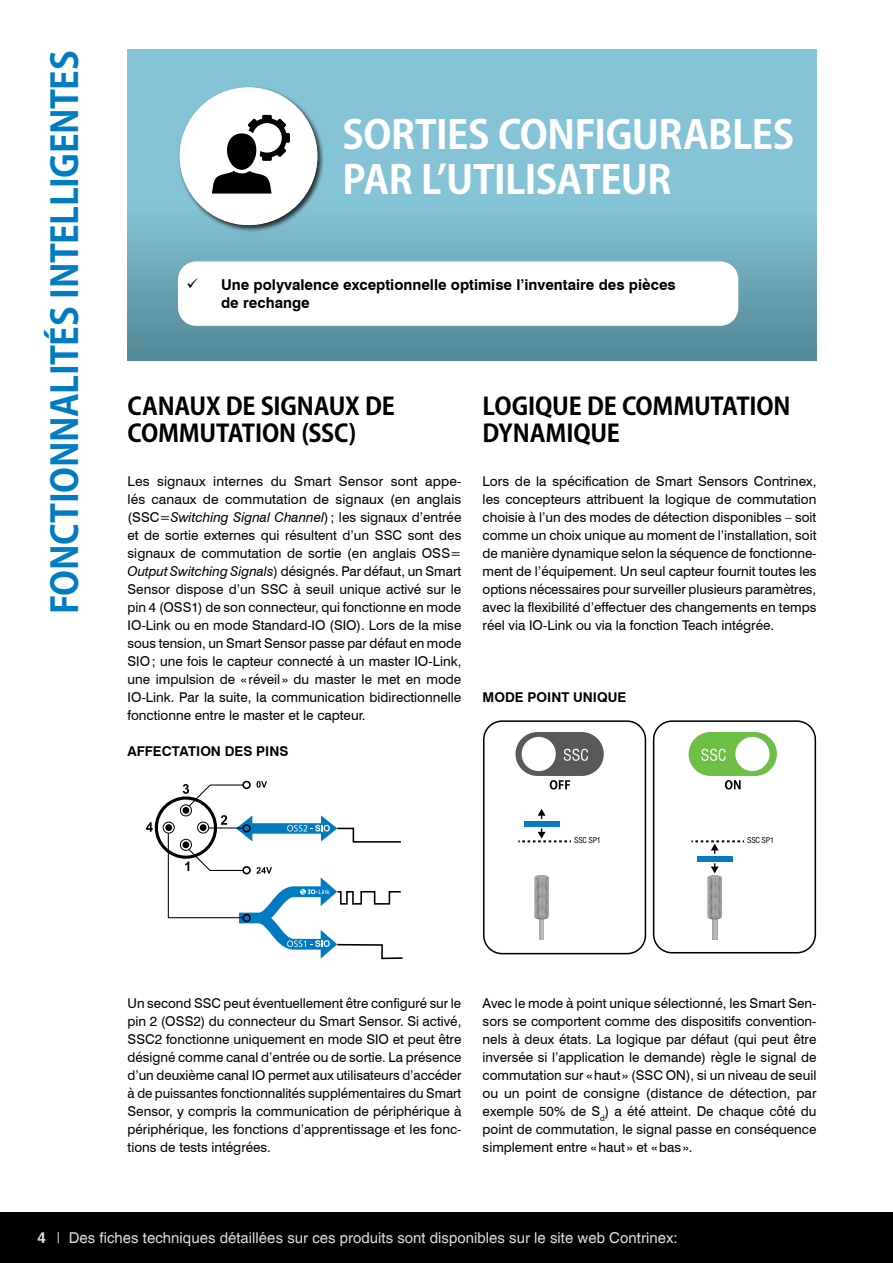
<style>
.page{position:relative;width:893px;height:1263px;background:#fff}
.page>*{position:absolute;margin:0;border:0;box-sizing:border-box;transform-origin:0 0}
.t1{font:700 39px/45px "Koz Go Pro";letter-spacing:-.015em;color:#fff}
.t2{font:700 36px "Koz Go Pro";letter-spacing:-.01em;color:#007cc3}
.t3{font:700 24px/27px "Koz Go Pro";letter-spacing:-.01em;color:#000}
.t4{font:15px "Switzerland Plain";color:#dcddde}
.t5{font:700 15px/18px "Swiss 721 BT";color:#000}
.t6{font:700 15px "Switzerland";color:#dcddde}
.t7{font:13.5px/18px "Swiss 721 BT";color:#000;text-align:justify}
.t8{font:700 13.5px "Swiss 721 BT";color:#000}
.t9{font:7.95px "Switzerland Condensed";letter-spacing:-.025em;color:#000}
.s1{font-style:italic}
</style>
<div class="page">
<div style="left:0;top:1212px;width:893px;height:51px;background:#000"></div>
<div style="left:483px;top:720px;width:163px;height:234px;border:2px solid #000;border-radius:18px"></div>
<div style="left:653px;top:720px;width:163px;height:233px;border:2px solid #000;border-radius:18px"></div>
<hr style="left:713px;top:916px;width:4px;height:23px;background:#b2b4b6">
<svg style="left:707px;top:863px;width:15px;height:57px"></svg>
<div style="left:697px;top:856px;width:36px;height:5px;background:#067bc0"></div>
<svg style="left:691px;top:840px;width:53px;height:14px"></svg>
<hr style="left:540px;top:916px;width:4px;height:23px;background:#b2b4b6">
<svg style="left:534px;top:875px;width:15px;height:45px"></svg>
<svg style="left:538px;top:809px;width:8px;height:10px"></svg>
<div style="left:524px;top:821px;width:35px;height:5px;background:#067bc0"></div>
<svg style="left:518px;top:828px;width:53px;height:14px"></svg>
<div style="left:515px;top:732px;width:89px;height:44px;background:#58595b;border-radius:22px"></div>
<div style="left:522px;top:737px;width:34px;height:34px;background:#fff;border-radius:50%"></div>
<svg style="left:564px;top:749px;width:24px;height:12px"></svg>
<svg style="left:550px;top:780px;width:20px;height:9px"></svg>
<svg style="left:725px;top:780px;width:16px;height:9px"></svg>
<div style="left:689px;top:732px;width:88px;height:44px;background:#6cbe45;border-radius:22px"></div>
<div style="left:735px;top:737px;width:34px;height:34px;background:#fff;border-radius:50%"></div>
<svg style="left:701px;top:749px;width:25px;height:12px"></svg>
<svg style="left:128px;top:50px;width:688px;height:310px;background:#7ab7c8"></svg>
<div style="left:178px;top:86px;width:147px;height:147px;background:#000;opacity:.75"></div>
<div style="left:180px;top:87px;width:137px;height:138px;background:#fff;border-radius:50%"></div>
<svg style="left:211px;top:115px;width:79px;height:79px"></svg>
<div style="left:227px;top:133px;width:30px;height:37px;background:#000;border-radius:50%"></div>
<div style="left:178px;top:261px;width:560px;height:65px;background:#fff;border-radius:18px"></div>
<div style="left:155px;top:796px;width:62px;height:63px;border:3px solid #000;border-radius:50%"></div>
<div style="left:163px;top:822px;width:12px;height:11px;border:1px solid #000;border-radius:50%"></div>
<svg style="left:146px;top:822px;width:7px;height:10px"></svg>
<svg style="left:167px;top:781px;width:236px;height:179px"></svg>
<h2 class="t2" style="left:42px;top:614px;width:565px;rotate:-90deg">FONCTIONNALITÉS INTELLIGENTES</h2>
<h1 class="t1" style="left:343px;top:115px;width:453px">SORTIES CONFIGURABLES<br>PAR L’UTILISATEUR</h1>
<p class="t5" style="left:221px;top:275px;width:456px">Une polyvalence exceptionnelle optimise l’inventaire des pièces de rechange</p>
<h3 class="t3" style="left:128px;top:395px;width:269px">CANAUX DE SIGNAUX DE<br>COMMUTATION (SSC)</h3>
<p class="t7" style="left:128px;top:472px;width:335px">Les signaux internes du Smart Sensor sont appe&shy;lés canaux de commutation de signaux (en anglais (SSC=<span class="s1">Switching Signal Channel</span>); les signaux d’entrée et de sortie externes qui résultent d’un SSC sont des signaux de commutation de sortie (en anglais OSS= <span class="s1">Output Switching Signals</span>) désignés. Par défaut, un Smart Sensor dispose d’un SSC à seuil unique activé sur le pin 4 (OSS1) de son connecteur, qui fonctionne en mode IO-Link ou en mode Standard-IO (SIO). Lors de la mise sous tension, un Smart Sensor passe par défaut en mode SIO; une fois le capteur connecté à un master IO-Link, une impulsion de « réveil » du master le met en mode IO-Link. Par la suite, la communication bidirectionnelle fonctionne entre le master et le capteur.</p>
<p class="t8" style="left:128px;top:742px;width:162px">AFFECTATION DES PINS</p>
<h3 class="t3" style="left:483px;top:395px;width:310px">LOGIQUE DE COMMUTATION<br>DYNAMIQUE</h3>
<p class="t7" style="left:483px;top:472px;width:335px">Lors de la spécification de Smart Sensors Contrinex, les concepteurs attribuent la logique de commutation choisie à l’un des modes de détection disponibles – soit comme un choix unique au moment de l’installation, soit de manière dynamique selon la séquence de fonctionne&shy;ment de l’équipement. Un seul capteur fournit toutes les options nécessaires pour surveiller plusieurs paramètres, avec la flexibilité d’effectuer des changements en temps réel via IO-Link ou via la fonction Teach intégrée.</p>
<p class="t8" style="left:483px;top:688px;width:145px">MODE POINT UNIQUE</p>
<p class="t9" style="left:574px;top:835px;width:28px">SSC SP1</p>
<p class="t9" style="left:747px;top:835px;width:28px">SSC SP1</p>
<p class="t7" style="left:128px;top:994px;width:335px">Un second SSC peut éventuellement être configuré sur le pin 2 (OSS2) du connecteur du Smart Sensor. Si activé, SSC2 fonctionne uniquement en mode SIO et peut être désigné comme canal d’entrée ou de sortie. La présence d’un deuxième canal IO permet aux utilisateurs d’accéder à de puissantes fonctionnalités supplémentaires du Smart Sensor, y compris la communication de périphérique à périphérique, les fonctions d’apprentissage et les fonc&shy;tions de tests intégrées.</p>
<p class="t7" style="left:483px;top:994px;width:335px">Avec le mode à point unique sélectionné, les Smart Sen&shy;sors se comportent comme des dispositifs convention&shy;nels à deux états. La logique par défaut (qui peut être inversée si l’application le demande) règle le signal de commutation sur «haut » (SSC ON), si un niveau de seuil ou un point de consigne (distance de détection, par exemple 50% de S<sub>d</sub>) a été atteint. De chaque côté du point de commutation, le signal passe en conséquence simplement entre «haut » et «bas ».</p>
<p class="t6" style="left:38px;top:1229px;width:10px">4</p>
<p class="t4" style="left:69px;top:1229px;width:610px">Des fiches techniques détaillées sur ces produits sont disponibles sur le site web Contrinex:</p>
</div>
